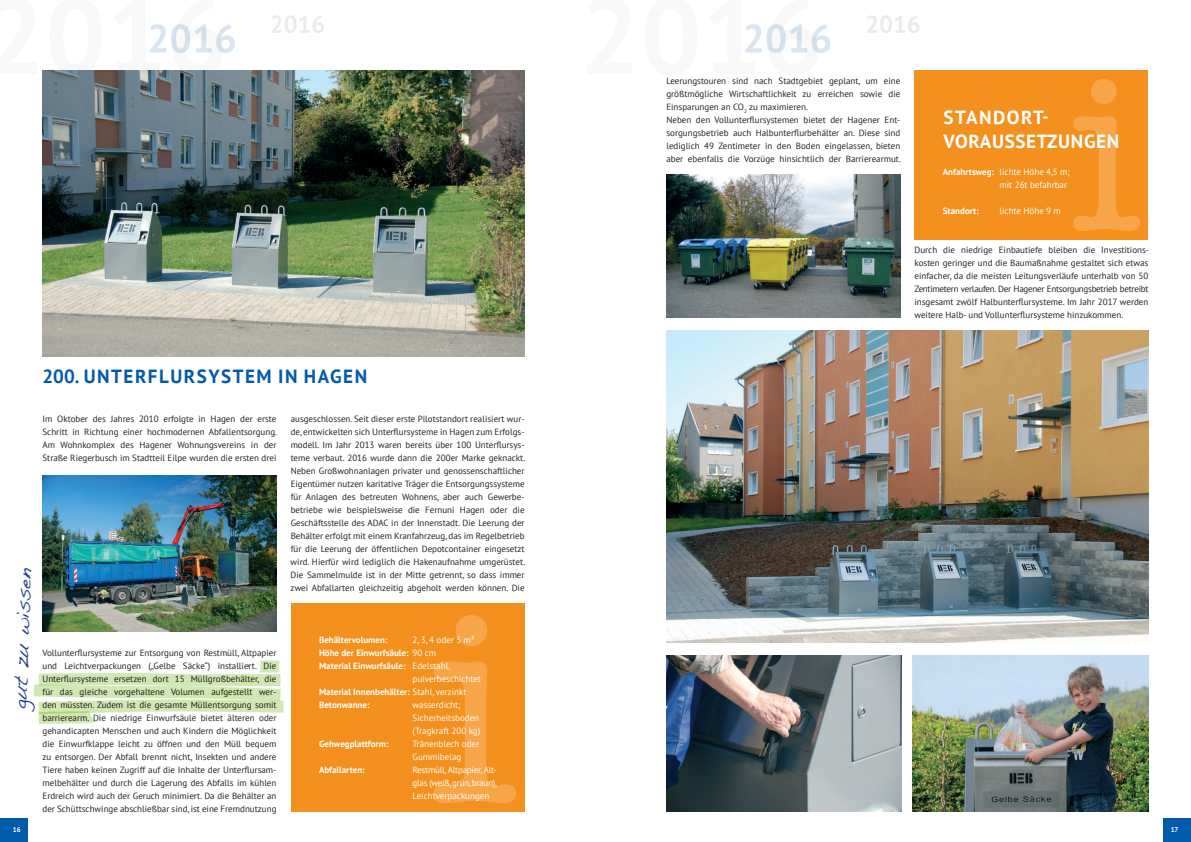
<style>
.page{position:relative;width:1191px;height:842px;background:#fff}
.page>*{position:absolute;margin:0;border:0;box-sizing:border-box;transform-origin:0 0}
.t1{font:20px "Handwriting Dakota";color:#253f8e}
.t2{font:700 19px "PT Sans";letter-spacing:.08em;color:#015aaa}
.t3{font:700 19px/24px "PT Sans";letter-spacing:.035em;color:#fff}
.t4{font:9px/13px "PT Sans";color:#231f20;text-align:justify}
.t5{font:9px/13px "PT Sans";color:#fff}
.t6{font:700 9px "PT Sans";color:#fff}
.t7{font:700 7px "PT Sans";color:#fff}
.s1{font-weight:400}
.s2{font-weight:700}
</style>
<div class="page">
<div style="left:0;top:817px;width:28px;height:25px;background:#015aaa"></div>
<div style="left:1162px;top:817px;width:29px;height:25px;background:#015aaa"></div>
<svg style="left:42px;top:24px;width:193px;height:51px"></svg>
<svg style="left:271px;top:15px;width:53px;height:18px"></svg>
<svg style="left:745px;top:24px;width:85px;height:29px"></svg>
<svg style="left:867px;top:15px;width:52px;height:18px"></svg>
<div style="left:914px;top:71px;width:234px;height:169px;background:#f4901d"></div>
<svg style="left:1073px;top:79px;width:67px;height:152px"></svg>
<img style="left:666px;top:331px;width:482px;height:312px">
<img style="left:666px;top:656px;width:236px;height:156px">
<img style="left:913px;top:656px;width:235px;height:156px">
<img style="left:43px;top:71px;width:481px;height:286px">
<div style="left:291px;top:604px;width:233px;height:208px;background:#f4901d"></div>
<svg style="left:433px;top:615px;width:83px;height:188px"></svg>
<img style="left:43px;top:475px;width:233px;height:156px">
<img style="left:666px;top:175px;width:234px;height:143px">
<div style="left:260px;top:660px;width:19px;height:12px;background:#d1e8b2"></div>
<svg style="left:34px;top:672px;width:250px;height:52px"></svg>
<h2 class="t2" style="left:43px;top:364px;width:326px">200. Unterflursystem in Hagen</h2>
<p class="t4" style="left:43px;top:412px;width:236px">Im Oktober des Jahres 2010 erfolgte in Hagen der erste Schritt in Richtung einer hochmodernen Abfallentsorgung.<br>Am Wohnkomplex des Hagener Wohnungsvereins in der Straße Riegerbusch im Stadtteil Eilpe wurden die ersten drei</p>
<p class="t4" style="left:291px;top:412px;width:236px">ausgeschlossen. Seit dieser erste Pilotstandort realisiert wur&shy;de, entwickelten sich Unterflursysteme in Hagen zum Erfolgs&shy;modell. Im Jahr 2013 waren bereits über 100 Unterflursys&shy;teme verbaut. 2016 wurde dann die 200er Marke geknackt.<br>Neben Großwohnanlagen privater und genossenschaftlicher Eigentümer nutzen karitative Träger die Entsorgungssysteme für Anlagen des betreuten Wohnens, aber auch Gewerbe&shy;betriebe wie beispielsweise die Fernuni Hagen oder die Geschäftsstelle des ADAC in der Innenstadt. Die Leerung der Behälter erfolgt mit einem Kranfahrzeug, das im Regelbetrieb für die Leerung der öffentlichen Depotcontainer eingesetzt wird. Hierfür wird lediglich die Hakenaufnahme umgerüstet.<br>Die Sammelmulde ist in der Mitte getrennt, so dass immer zwei Abfallarten gleichzeitig abgeholt werden können. Die</p>
<h1 class="t1" style="left:8px;top:708px;width:142px;rotate:-88deg">gut zu wissen</h1>
<p class="t6" style="left:319px;top:634px;width:70px">Behältervolumen:</p>
<p class="t5" style="left:412px;top:633px;width:63px">2, 3, 4 oder 5 m³</p>
<p class="t6" style="left:319px;top:647px;width:119px">Höhe der Einwurfsäule: <span class="s1">90 cm</span></p>
<p class="t6" style="left:319px;top:660px;width:133px">Material Einwurfsäule: <span class="s1">Edelstahl,</span></p>
<p class="t5" style="left:412px;top:672px;width:70px">pulverbeschichtet</p>
<p class="t6" style="left:319px;top:686px;width:149px">Material Innenbehälter: <span class="s1">Stahl, verzinkt</span></p>
<p class="t6" style="left:319px;top:699px;width:52px">Betonwanne:</p>
<p class="t5" style="left:412px;top:698px;width:69px">wasserdicht;<br>Sicherheitsboden (Tragkraft 200 kg)</p>
<p class="t6" style="left:319px;top:738px;width:71px">Gehwegplattform:</p>
<p class="t5" style="left:412px;top:737px;width:68px">Tränenblech oder<br>Gummibelag</p>
<p class="t6" style="left:319px;top:764px;width:47px">Abfallarten:</p>
<p class="t5" style="left:412px;top:763px;width:86px;text-align:justify">Restmüll, Altpapier, Alt&shy;glas (weiß, grün, braun), Leichtverpackungen</p>
<p class="t4" style="left:43px;top:646px;width:235px">Vollunterflursysteme zur Entsorgung von Restmüll, Altpapier und Leichtverpackungen („Gelbe Säcke“) installiert. Die Unterflursysteme ersetzen dort 15 Müllgroßbehälter, die für das gleiche vorgehaltene Volumen aufgestellt wer&shy;den müssten. Zudem ist die gesamte Müllentsorgung somit barrierearm. Die niedrige Einwurfsäule bietet älteren oder gehandicapten Menschen und auch Kindern die Möglichkeit die Einwurfklappe leicht zu öffnen und den Müll bequem zu entsorgen. Der Abfall brennt nicht, Insekten und andere Tiere haben keinen Zugriff auf die Inhalte der Unterflursam&shy;melbehälter und durch die Lagerung des Abfalls im kühlen Erdreich wird auch der Geruch minimiert. Da die Behälter an der Schüttschwinge abschließbar sind, ist eine Fremdnutzung</p>
<p class="t4" style="left:666px;top:74px;width:236px;text-align:left">Leerungstouren sind nach Stadtgebiet geplant, um eine größtmögliche Wirtschaftlichkeit zu erreichen sowie die Einsparungen an CO<sub>2</sub> zu maximieren.<br>Neben den Vollunterflursystemen bietet der Hagener Ent&shy;sorgungsbetrieb auch Halbunterflurbehälter an. Diese sind lediglich 49 Zentimeter in den Boden eingelassen, bieten aber ebenfalls die Vorzüge hinsichtlich der Barrierearmut.</p>
<h2 class="t3" style="left:943px;top:105px;width:177px">Standort&shy;voraussetzungen</h2>
<p class="t5" style="left:999px;top:165px;width:72px;text-indent:-57px"><span class="s2">Anfahrtsweg:</span> lichte Höhe 4,5 m; mit 26t befahrbar</p>
<p class="t6" style="left:943px;top:205px;width:37px">Standort:</p>
<p class="t5" style="left:999px;top:204px;width:63px">lichte Höhe 9 m</p>
<p class="t4" style="left:914px;top:243px;width:236px">Durch die niedrige Einbautiefe bleiben die Investitions&shy;kosten geringer und die Baumaßnahme gestaltet sich etwas einfacher, da die meisten Leitungsverläufe unterhalb von 50<br>Zentimetern verlaufen. Der Hagener Entsorgungsbetrieb betreibt insgesamt zwölf Halbunterflursysteme. Im Jahr 2017 werden weitere Halb- und Vollunterflursysteme hinzukommen.</p>
<p class="t7" style="left:13px;top:824px;width:9px">16</p>
<p class="t7" style="left:1170px;top:824px;width:9px">17</p>
</div>
